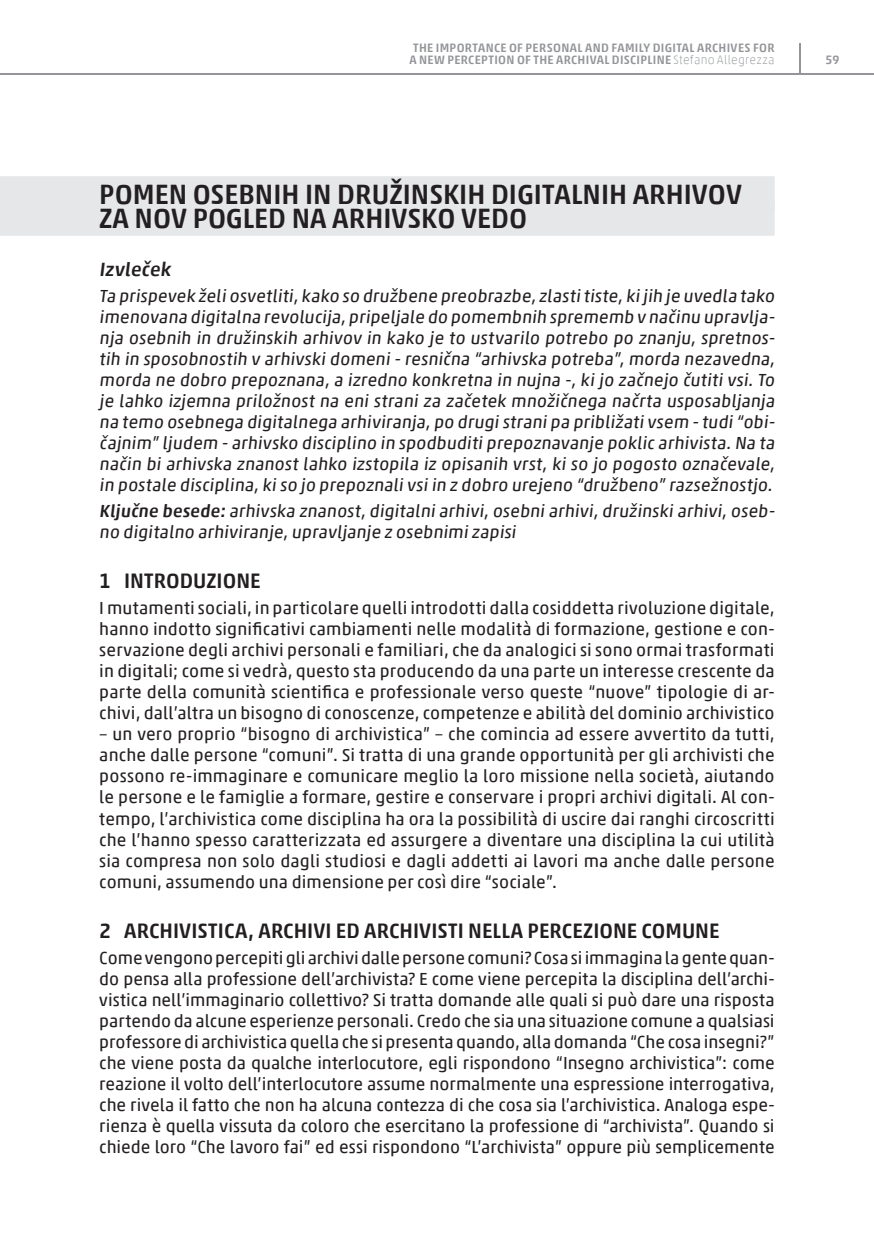
<style>
.page{position:relative;width:874px;height:1241px;background:#fff}
.page>*{position:absolute;margin:0;border:0;box-sizing:border-box;transform-origin:0 0}
.Naslov_SLO{font:500 28px "Akko Std";color:#231f20}
.Vmesni_naslov_1{font:500 21px "Akko Std";color:#231f20}
.Naslov_povzetek{font:500 19.25px "Akko Std";color:#231f20}
.Tekst_IT{font:17.5px/21px "Akko Pro";letter-spacing:.01em;color:#231f20;text-align:justify}
.Povzetek_EN{font:17.5px/21px "Akko Pro";letter-spacing:.005em;color:#231f20;text-align:justify}
.t1{font:500 12.25px/12.2px "Akko Std";letter-spacing:.025em;color:#939598;text-align:center}
.s1{font-weight:100}
.s2{font-family:"Akko Std";font-weight:500}
</style>
<div class="page">
<div style="left:0;top:176px;width:774px;height:35px;background:#e6e7e9"></div>
<div style="left:0;top:201px;width:774px;height:35px;background:#e6e7e9"></div>
<hr style="left:0;top:74px;width:873px;height:1px;background:#939598">
<hr style="left:799px;top:43px;width:1px;height:32px;background:#939598">
<p class="t1" style="left:409px;top:41px;width:366px">THE IMPORTANCE OF PERSONAL AND FAMILY DIGITAL ARCHIVES FOR<br>A NEW PERCEPTION OF THE ARCHIVAL DISCIPLINE <span class="s1">Stefano Allegrezza</span></p>
<p class="Naslov_SLO" style="left:99px;top:177px;width:644px">POMEN OSEBNIH IN DRUŽINSKIH DIGITALNIH ARHIVOV</p>
<p class="Naslov_SLO" style="left:99px;top:201px;width:429px">ZA NOV POGLED NA ARHIVSKO VEDO</p>
<p class="Naslov_povzetek" style="left:99px;top:258px;width:76px">Izvleček</p>
<p class="Povzetek_EN" style="left:99px;top:285px;width:679px">Ta prispevek želiosvetliti,kako so družbene preobrazbe,zlastitiste,kijih je uvedla tako imenovana digitalna revolucija,pripeljale do pomembnih sprememb v načinu upravlja&shy;nja osebnih in družinskih arhivov in kako je to ustvarilo potrebo po znanju, spretnos&shy;tih in sposobnostih v arhivski domeni - resnična “arhivska potreba”, morda nezavedna, morda ne dobro prepoznana, a izredno konkretna in nujna -, ki jo začnejo čutiti vsi. To je lahko izjemna priložnost na eni strani za začetek množičnega načrta usposabljanja na temo osebnega digitalnega arhiviranja,po drugistranipa približativsem - tudi“obi&shy;čajnim” ljudem - arhivsko disciplino in spodbuditi prepoznavanje poklic arhivista. Na ta način bi arhivska znanost lahko izstopila iz opisanih vrst, ki so jo pogosto označevale, in postale disciplina,kiso jo prepoznalivsiin z dobro urejeno “družbeno” razsežnostjo.</p>
<p class="Povzetek_EN" style="left:99px;top:500px;width:679px"><span class="s2">Ključne besede:</span> arhivska znanost, digitalni arhivi, osebni arhivi, družinski arhivi, oseb&shy;no digitalno arhiviranje,upravljanje z osebnimizapisi</p>
<p class="Vmesni_naslov_1" style="left:99px;top:568px;width:163px">1 INTRODUZIONE</p>
<p class="Tekst_IT" style="left:99px;top:597px;width:676px">I mutamenti sociali, in particolare quelli introdotti dalla cosiddetta rivoluzione digitale, hanno indotto significativi cambiamenti nelle modalità di formazione, gestione e con&shy;servazione degli archivi personali e familiari, che da analogici si sono ormai trasformati in digitali; come si vedrà, questo sta producendo da una parte un interesse crescente da parte della comunità scientifica e professionale verso queste “nuove” tipologie di ar&shy;chivi, dall’altra un bisogno di conoscenze, competenze e abilità del dominio archivistico</p>
<p class="Tekst_IT" style="left:99px;top:723px;width:676px">– un vero proprio “bisogno di archivistica” – che comincia ad essere avvertito da tutti, anche dalle persone “comuni”. Si tratta di una grande opportunità per gli archivisti che possono re-immaginare e comunicare meglio la loro missione nella società, aiutando le persone e le famiglie a formare, gestire e conservare i propri archivi digitali. Al con&shy;tempo, l’archivistica come disciplina ha ora la possibilità di uscire dai ranghi circoscritti che l’hanno spesso caratterizzata ed assurgere a diventare una disciplina la cui utilità sia compresa non solo dagli studiosi e dagli addetti ai lavori ma anche dalle persone comuni, assumendo una dimensione per così dire “sociale”.</p>
<p class="Vmesni_naslov_1" style="left:99px;top:917px;width:621px">2 ARCHIVISTICA, ARCHIVI ED ARCHIVISTI NELLA PERCEZIONE COMUNE</p>
<p class="Tekst_IT" style="left:99px;top:946px;width:676px">Come vengono percepiti gli archivi dalle persone comuni? Cosa si immagina la gente quan&shy;do pensa alla professione dell’archivista? E come viene percepita la disciplina dell’archi&shy;vistica nell’immaginario collettivo? Si tratta domande alle quali si può dare una risposta partendo da alcune esperienze personali. Credo che sia una situazione comune a qualsiasi professore di archivistica quella che si presenta quando, alla domanda “Che cosa insegni?” che viene posta da qualche interlocutore, egli rispondono “Insegno archivistica”: come reazione il volto dell’interlocutore assume normalmente una espressione interrogativa, che rivela il fatto che non ha alcuna contezza di che cosa sia l’archivistica. Analoga espe&shy;rienza è quella vissuta da coloro che esercitano la professione di “archivista”. Quando si chiede loro “Che lavoro fai” ed essi rispondono “L’archivista” oppure più semplicemente</p>
<p class="t1" style="left:825px;top:53px;width:16px">59</p>
</div>
